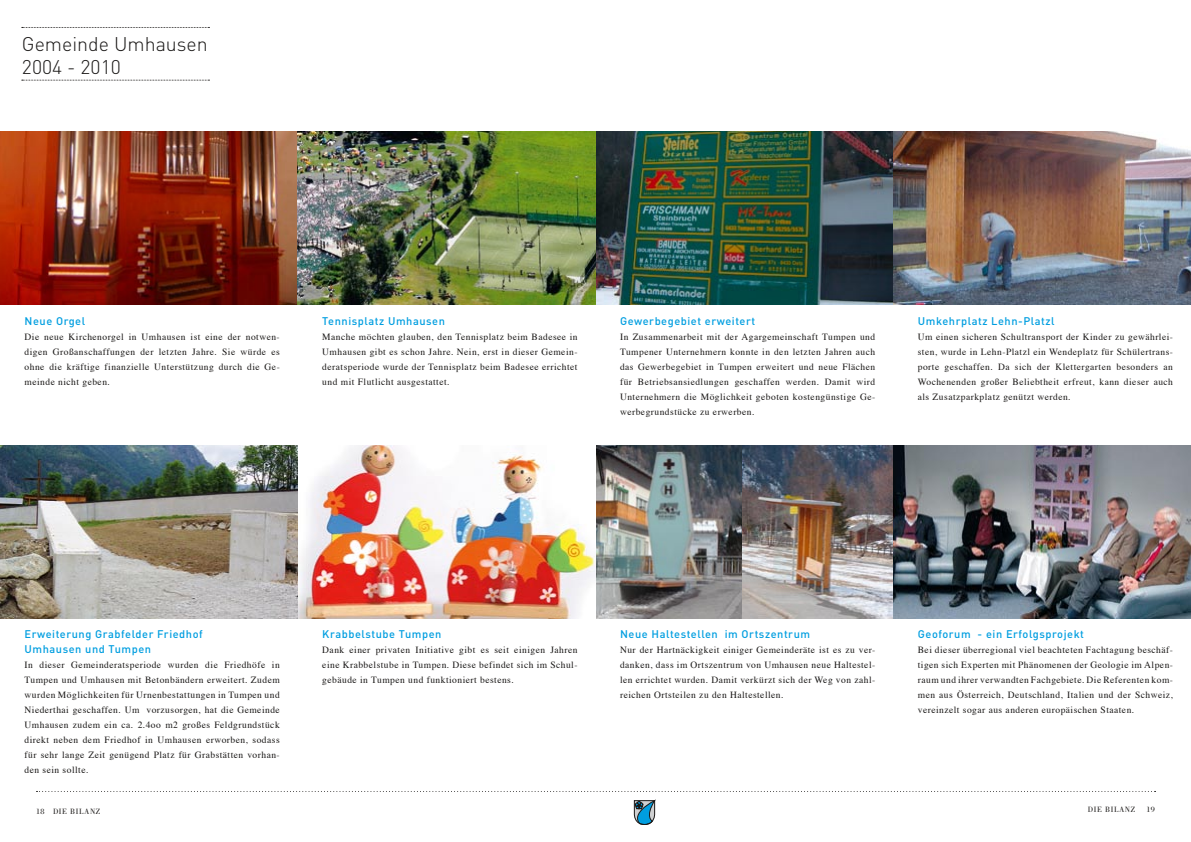
<style>
.page{position:relative;width:1191px;height:842px;background:#fff}
.page>*{position:absolute;margin:0;border:0;box-sizing:border-box;transform-origin:0 0}
.t1{font:300 19.6px/23.5px "DIN";color:#1a1817}
.t2{font:500 11px/15px "DIN";letter-spacing:.05em;color:#009ee0}
.t3{font:9.5px/15px "Times";letter-spacing:.05em;color:#1a1817;text-align:justify}
.t4{font:8px "Bodoni";letter-spacing:.075em;color:#1a1817}
</style>
<div class="page">
<img style="left:0;top:132px;width:1191px;height:173px">
<img style="left:0;top:445px;width:742px;height:173px">
<img style="left:742px;top:445px;width:449px;height:173px">
<svg style="left:36px;top:791px;width:1119px;height:1px"></svg>
<svg style="left:634px;top:800px;width:21px;height:25px"></svg>
<svg style="left:22px;top:27px;width:187px;height:1px"></svg>
<svg style="left:22px;top:80px;width:187px;height:1px"></svg>
<h1 class="t1" style="left:22px;top:32px;width:187px">Gemeinde Umhausen<br>2004 - 2010</h1>
<p class="t2" style="left:25px;top:313px;width:62px">Neue Orgel</p>
<p class="t3" style="left:25px;top:328px;width:257px">Die neue Kirchenorgel in Umhausen ist eine der notwen&shy;digen Großanschaffungen der letzten Jahre. Sie würde es ohne die kräftige finanzielle Unterstützung durch die Ge&shy;meinde nicht geben.</p>
<p class="t2" style="left:322px;top:313px;width:124px">Tennisplatz Umhausen</p>
<p class="t3" style="left:322px;top:328px;width:257px">Manche möchten glauben, den Tennisplatz beim Badesee in Umhausen gibt es schon Jahre. Nein, erst in dieser Gemein&shy;deratsperiode wurde der Tennisplatz beim Badesee errichtet und mit Flutlicht ausgestattet.</p>
<p class="t2" style="left:620px;top:313px;width:137px">Gewerbegebiet erweitert</p>
<p class="t3" style="left:620px;top:328px;width:257px">In Zusammenarbeit mit der Agargemeinschaft Tumpen und Tumpener Unternehmern konnte in den letzten Jahren auch das Gewerbegebiet in Tumpen erweitert und neue Flächen für Betriebsansiedlungen geschaffen werden. Damit wird Unternehmern die Möglichkeit geboten kostengünstige Ge&shy;werbegrundstücke zu erwerben.</p>
<p class="t2" style="left:917px;top:313px;width:138px">Umkehrplatz Lehn-Platzl</p>
<p class="t3" style="left:917px;top:328px;width:257px">Um einen sicheren Schultransport der Kinder zu gewährlei&shy;sten, wurde in Lehn-Platzl ein Wendeplatz für Schülertrans&shy;porte geschaffen. Da sich der Klettergarten besonders an Wochenenden großer Beliebtheit erfreut, kann dieser auch als Zusatzparkplatz genützt werden.</p>
<p class="t2" style="left:25px;top:626px;width:180px">Erweiterung Grabfelder Friedhof<br>Umhausen und Tumpen</p>
<p class="t3" style="left:25px;top:657px;width:257px">In dieser Gemeinderatsperiode wurden die Friedhöfe in Tumpen und Umhausen mit Betonbändern erweitert. Zudem wurden Möglichkeiten für Urnenbestattungen in Tumpen und Niederthai geschaffen. Um vorzusorgen, hat die Gemeinde Umhausen zudem ein ca. 2.4oo m2 großes Feldgrundstück direkt neben dem Friedhof in Umhausen erworben, sodass für sehr lange Zeit genügend Platz für Grabstätten vorhan&shy;den sein sollte.</p>
<p class="t2" style="left:322px;top:626px;width:121px">Krabbelstube Tumpen</p>
<p class="t3" style="left:322px;top:642px;width:257px">Dank einer privaten Initiative gibt es seit einigen Jahren eine Krabbelstube in Tumpen. Diese befindet sich im Schul&shy;gebäude in Tumpen und funktioniert bestens.</p>
<p class="t2" style="left:620px;top:626px;width:192px">Neue Haltestellen im Ortszentrum</p>
<p class="t3" style="left:620px;top:642px;width:257px">Nur der Hartnäckigkeit einiger Gemeinderäte ist es zu ver&shy;danken, dass im Ortszentrum von Umhausen neue Haltestel&shy;len errichtet wurden. Damit verkürzt sich der Weg von zahl&shy;reichen Ortsteilen zu den Haltestellen.</p>
<p class="t2" style="left:917px;top:626px;width:168px">Geoforum - ein Erfolgsprojekt</p>
<p class="t3" style="left:917px;top:642px;width:257px">Bei dieser überregional viel beachteten Fachtagung beschäf&shy;tigen sich Experten mit Phänomenen der Geologie im Alpen&shy;raum und ihrer verwandten Fachgebiete. Die Referenten kom&shy;men aus Österreich, Deutschland, Italien und der Schweiz, vereinzelt sogar aus anderen europäischen Staaten.</p>
<p class="t4" style="left:36px;top:807px;width:66px">18 DIE BILANZ</p>
<p class="t4" style="left:1088px;top:805px;width:49px">DIE BILANZ</p>
<p class="t4" style="left:1146px;top:805px;width:10px">19</p>
</div>
